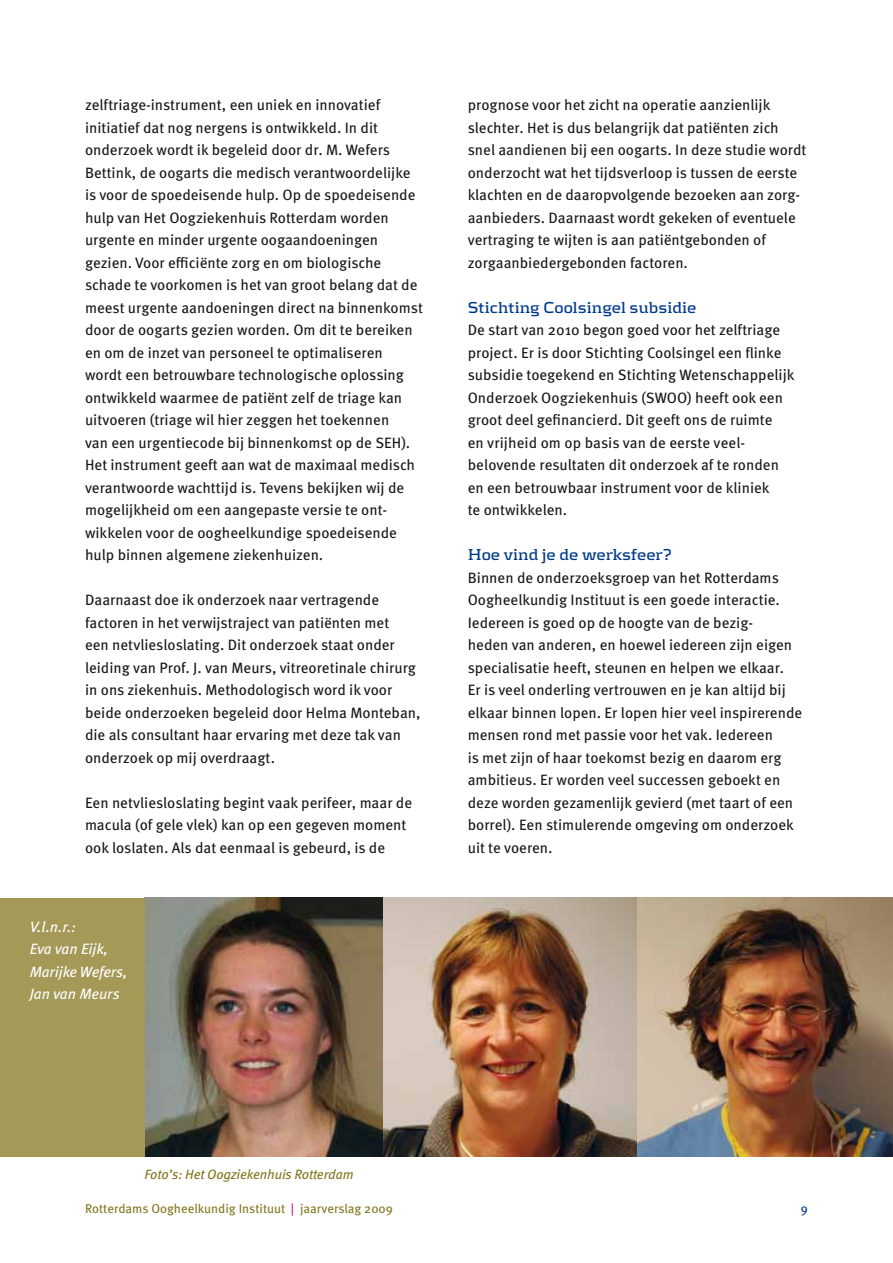
<style>
.page{position:relative;width:893px;height:1263px;background:#fff}
.page>*{position:absolute;margin:0;border:0;box-sizing:border-box;transform-origin:0 0}
.t1{font:700 16.5px "Kontrapunkt";color:#003b8b}
.t2{font:15px/22.5px "Meta Pro";color:#1a171c}
.t3{font:italic 15px/22.5px "Meta Pro";letter-spacing:-.01em;color:#fff}
.t4{font:italic 13.5px "Meta Pro";letter-spacing:-.01em;color:#80771d}
.t5{font:12.75px "Meta Pro";color:#80771d}
.t6{font:12.75px "Meta Pro";color:#003b8b}
.s1{color:#e2007a}
</style>
<div class="page">
<img style="left:145px;top:898px;width:748px;height:259px">
<div style="left:0;top:898px;width:145px;height:259px;background:#a49957"></div>
<p class="t2" style="left:85px;top:94px;width:339px">zelftriage-instrument, een uniek en innovatief initiatief dat nog nergens is ontwikkeld. In dit onderzoek wordt ik begeleid door dr. M. Wefers Bettink, de oogarts die medisch verantwoordelijke is voor de spoedeisende hulp. Op de spoedeisende hulp van Het Oogziekenhuis Rotterdam worden urgente en minder urgente oogaandoeningen gezien. Voor efficiënte zorg en om biologische schade te voorkomen is het van groot belang dat de meest urgente aandoeningen direct na binnenkomst door de oogarts gezien worden. Om dit te bereiken en om de inzet van personeel te optimaliseren wordt een betrouwbare technologische oplossing ontwikkeld waarmee de patiënt zelf de triage kan uitvoeren (triage wil hier zeggen het toekennen<br>van een urgentiecode bij binnenkomst op de SEH).<br>Het instrument geeft aan wat de maximaal medisch verantwoorde wachttijd is. Tevens bekijken wij de mogelijkheid om een aangepaste versie te ont&shy;wikkelen voor de oogheelkundige spoedeisende hulp binnen algemene ziekenhuizen.</p>
<p class="t2" style="left:85px;top:589px;width:337px">Daarnaast doe ik onderzoek naar vertragende factoren in het verwijstraject van patiënten met<br>een netvliesloslating. Dit onderzoek staat onder leiding van Prof. J. van Meurs, vitreoretinale chirurg in ons ziekenhuis. Methodologisch word ik voor beide onderzoeken begeleid door Helma Monteban, die als consultant haar ervaring met deze tak van onderzoek op mij overdraagt.</p>
<p class="t2" style="left:85px;top:791px;width:329px">Een netvliesloslating begint vaak perifeer, maar de macula (of gele vlek) kan op een gegeven moment ook loslaten. Als dat eenmaal is gebeurd, is de</p>
<p class="t3" style="left:30px;top:915px;width:99px">V.l.n.r.:<br>Eva van Eijk,<br>Marijke Wefers,<br>Jan van Meurs</p>
<p class="t2" style="left:468px;top:94px;width:340px">prognose voor het zicht na operatie aanzienlijk slechter. Het is dus belangrijk dat patiënten zich snel aandienen bij een oogarts. In deze studie wordt onderzocht wat het tijdsverloop is tussen de eerste klachten en de daaropvolgende bezoeken aan zorg&shy;aanbieders. Daarnaast wordt gekeken of eventuele vertraging te wijten is aan patiëntgebonden of zorgaanbiedergebonden factoren.</p>
<p class="t1" style="left:468px;top:298px;width:230px">Stichting Coolsingel subsidie</p>
<p class="t2" style="left:468px;top:319px;width:328px">De start van 2010 begon goed voor het zelftriage project. Er is door Stichting Coolsingel een flinke subsidie toegekend en Stichting Wetenschappelijk Onderzoek Oogziekenhuis (SWOO) heeft ook een groot deel gefinancierd. Dit geeft ons de ruimte<br>en vrijheid om op basis van de eerste veel&shy;belovende resultaten dit onderzoek af te ronden en een betrouwbaar instrument voor de kliniek<br>te ontwikkelen.</p>
<p class="t1" style="left:468px;top:545px;width:206px">Hoe vind je de werksfeer?</p>
<p class="t2" style="left:468px;top:566px;width:336px">Binnen de onderzoeksgroep van het Rotterdams Oogheelkundig Instituut is een goede interactie.<br>Iedereen is goed op de hoogte van de bezig-<br>heden van anderen, en hoewel iedereen zijn eigen specialisatie heeft, steunen en helpen we elkaar.<br>Er is veel onderling vertrouwen en je kan altijd bij elkaar binnen lopen. Er lopen hier veel inspirerende mensen rond met passie voor het vak. Iedereen<br>is met zijn of haar toekomst bezig en daarom erg ambitieus. Er worden veel successen geboekt en deze worden gezamenlijk gevierd (met taart of een borrel). Een stimulerende omgeving om onderzoek uit te voeren.</p>
<p class="t4" style="left:145px;top:1166px;width:211px">Foto’s: Het Oogziekenhuis Rotterdam</p>
<p class="t5" style="left:85px;top:1200px;width:309px">Rotterdams Oogheelkundig Instituut <span class="s1">|</span> jaarverslag 2009</p>
<p class="t6" style="left:801px;top:1200px;width:9px">9</p>
</div>
